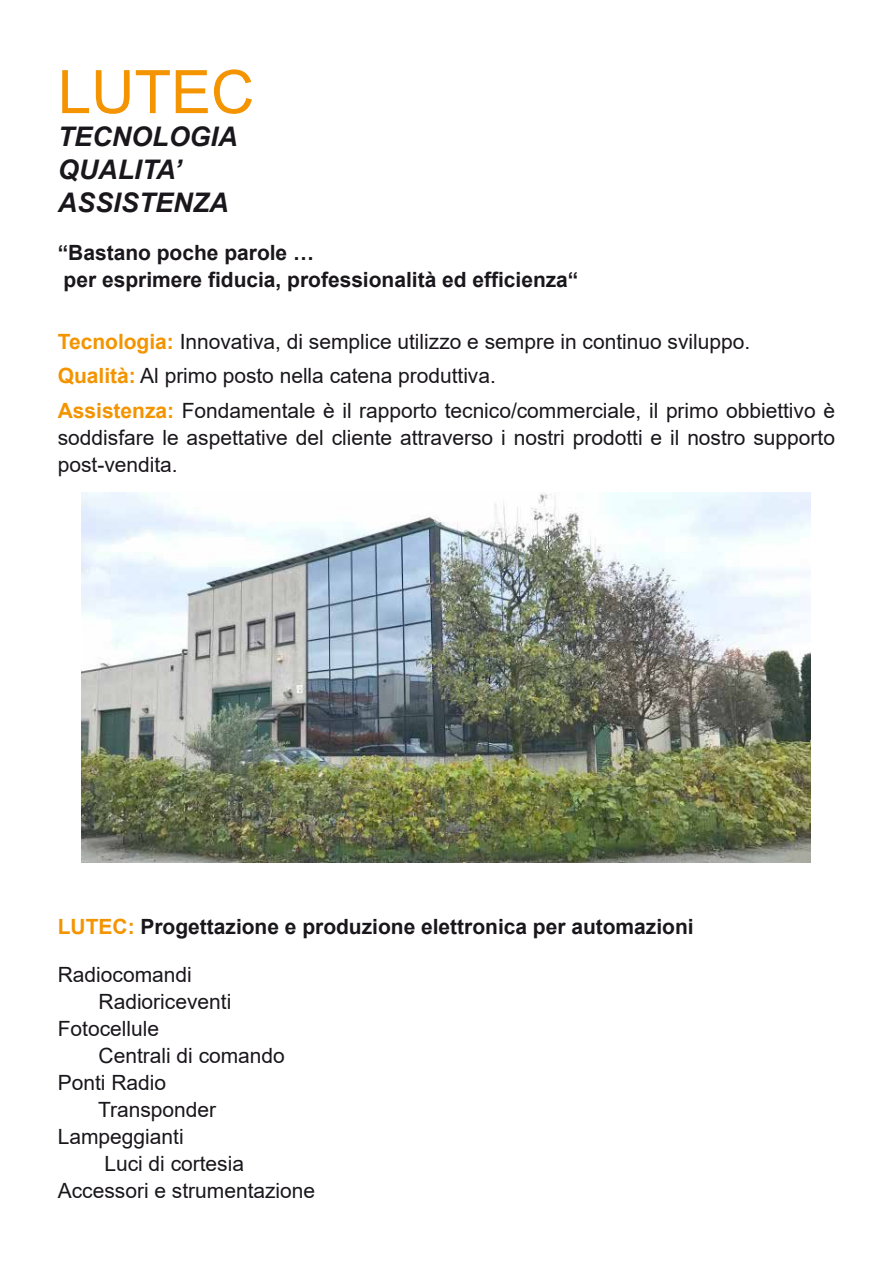
<style>
.page{position:relative;width:893px;height:1263px;background:#fff}
.page>*{position:absolute;margin:0;border:0;box-sizing:border-box;transform-origin:0 0}
.t1{font:60px "Arial";color:#f39400}
.t2{font:italic 700 27px/33px "Arial";color:#1a171c}
.t3{font:21px/34.5px "Arial";color:#1a171c}
.t4{font:700 21px/27px "Arial";color:#1a171c}
.s1{font-weight:700;color:#f39400}
.s2{color:#f39400}
</style>
<div class="page">
<img style="left:82px;top:492px;width:729px;height:370px">
<h1 class="t1" style="left:58px;top:51px;width:198px">LUTEC</h1>
<p class="t2" style="left:58px;top:121px;width:181px">TECNOLOGIA<br>QUALITA’<br>ASSISTENZA</p>
<p class="t4" style="left:58px;top:239px;width:522px">“Bastano poche parole …<br>per esprimere fiducia, professionalità ed efficienza“</p>
<p class="t3" style="left:58px;top:324px;width:779px"><span class="s1">Tecnologia:</span> Innovativa, di semplice utilizzo e sempre in continuo sviluppo.<br><span class="s1">Qualità:</span> Al primo posto nella catena produttiva.<br><span class="s1">Assistenza:</span> Fondamentale è il rapporto tecnico/commerciale, il primo obbiettivo è</p>
<p class="t3" style="left:58px;top:424px;width:779px;line-height:27px">soddisfare le aspettative del cliente attraverso i nostri prodotti e il nostro supporto post-vendita.</p>
<p class="t4" style="left:58px;top:913px;width:637px"><span class="s2">LUTEC:</span> Progettazione e produzione elettronica per automazioni</p>
<p class="t3" style="left:58px;top:957px;width:135px">Radiocomandi</p>
<p class="t3" style="left:99px;top:984px;width:134px">Radioriceventi</p>
<p class="t3" style="left:58px;top:1011px;width:103px">Fotocellule</p>
<p class="t3" style="left:99px;top:1038px;width:188px">Centrali di comando</p>
<p class="t3" style="left:58px;top:1065px;width:110px">Ponti Radio</p>
<p class="t3" style="left:98px;top:1092px;width:120px">Transponder</p>
<p class="t3" style="left:58px;top:1119px;width:127px">Lampeggianti</p>
<p class="t3" style="left:104px;top:1146px;width:141px">Luci di cortesia</p>
<p class="t3" style="left:58px;top:1173px;width:259px">Accessori e strumentazione</p>
</div>
